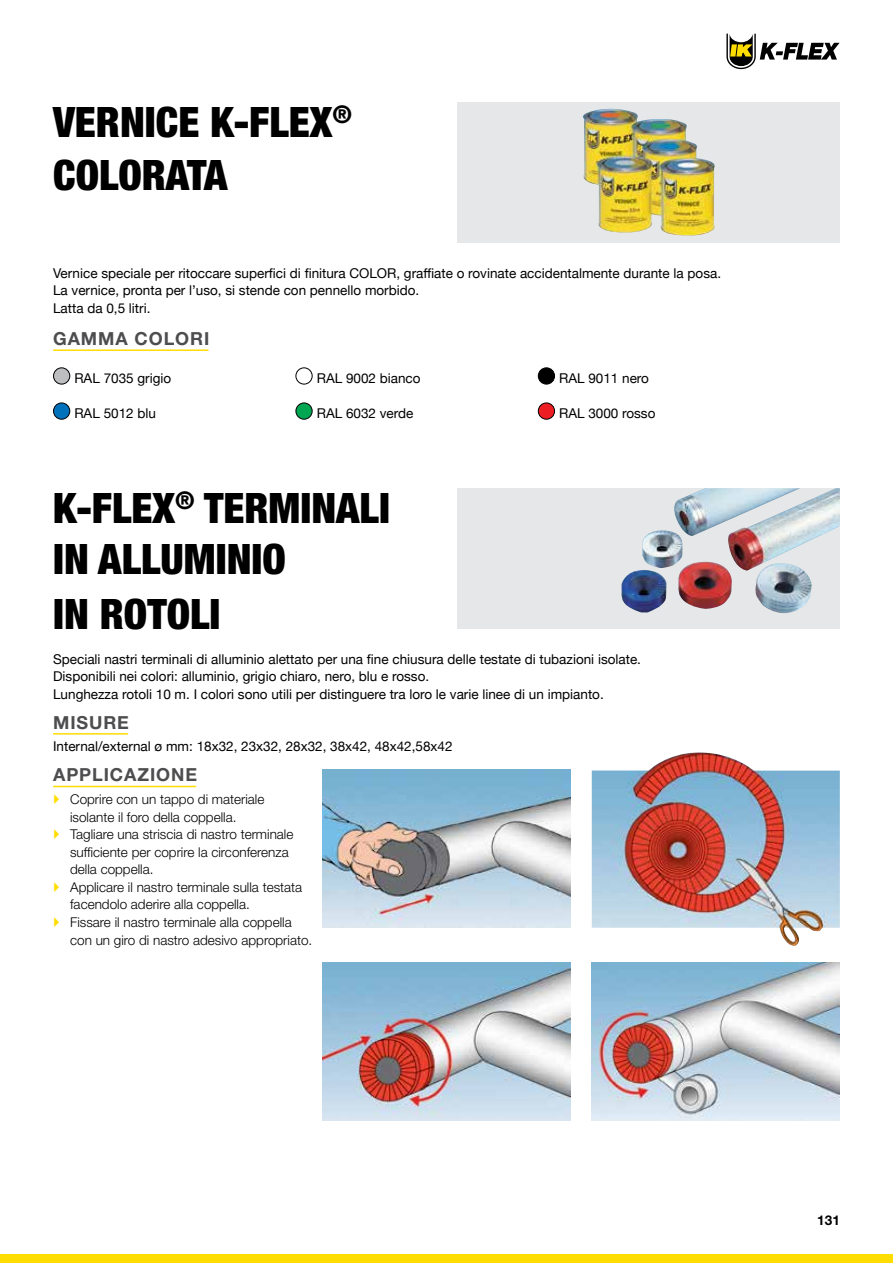
<style>
.page{position:relative;width:893px;height:1263px;background:#fff}
.page>*{position:absolute;margin:0;border:0;box-sizing:border-box;transform-origin:0 0}
.t1{font:900 condensed 42px/52.7px "Helvetica Neue LT Std";color:#000}
.t2{font:700 18px "Helvetica Neue LT Std";letter-spacing:.05em;color:#4d4d4f}
.t3{font:13.5px/17.5px "Helvetica Neue";color:#000}
.t4{font:300 13.5px/17.5px "Helvetica Neue LT Std";color:#000}
.t5{font:700 13.5px "Helvetica Neue LT Std";color:#000}
</style>
<div class="page">
<div style="left:0;top:1254px;width:893px;height:9px;background:#fd0"></div>
<div style="left:457px;top:102px;width:383px;height:140px;background:#e6e7e8"></div>
<img style="left:583px;top:109px;width:132px;height:127px">
<hr style="left:53px;top:733px;width:75px;height:1px;background:#fd0">
<hr style="left:53px;top:786px;width:143px;height:1px;background:#fd0">
<div style="left:457px;top:488px;width:383px;height:140px;background:#e6e7e8"></div>
<img style="left:621px;top:488px;width:219px;height:125px">
<hr style="left:53px;top:349px;width:155px;height:2px;background:#fd0">
<div style="left:54px;top:368px;width:16px;height:16px;background:#bcbec0;border-radius:50%"></div>
<div style="left:53px;top:367px;width:17px;height:17px;border:1px solid #000;border-radius:50%"></div>
<div style="left:296px;top:367px;width:17px;height:17px;border:1px solid #000;border-radius:50%"></div>
<div style="left:538px;top:368px;width:17px;height:16px;background:#000;border-radius:50%"></div>
<div style="left:538px;top:367px;width:17px;height:17px;border:1px solid #000;border-radius:50%"></div>
<div style="left:54px;top:403px;width:16px;height:16px;background:#0072bc;border-radius:50%"></div>
<div style="left:53px;top:403px;width:17px;height:17px;border:1px solid #000;border-radius:50%"></div>
<div style="left:296px;top:403px;width:16px;height:16px;background:#00a651;border-radius:50%"></div>
<div style="left:296px;top:403px;width:17px;height:17px;border:1px solid #000;border-radius:50%"></div>
<div style="left:538px;top:403px;width:17px;height:16px;background:#ed1d24;border-radius:50%"></div>
<div style="left:538px;top:403px;width:17px;height:17px;border:1px solid #000;border-radius:50%"></div>
<img style="left:322px;top:769px;width:248px;height:158px">
<img style="left:592px;top:752px;width:248px;height:194px">
<img style="left:322px;top:962px;width:248px;height:158px">
<img style="left:592px;top:962px;width:248px;height:158px">
<svg style="left:726px;top:34px;width:113px;height:35px"></svg>
<h1 class="t1" style="left:53px;top:95px;width:300px">VERNICE K-FLEX<sup>®<br></sup>COLORATA</h1>
<p class="t3" style="left:53px;top:265px;width:669px">Vernice speciale per ritoccare superfici di finitura COLOR, graffiate o rovinate accidentalmente durante la posa.<br>La vernice, pronta per l’uso, si stende con pennello morbido.<br>Latta da 0,5 litri.</p>
<h2 class="t2" style="left:53px;top:328px;width:158px">GAMMA COLORI</h2>
<p class="t3" style="left:74px;top:370px;width:98px">RAL 7035 grigio</p>
<p class="t3" style="left:317px;top:370px;width:105px">RAL 9002 bianco</p>
<p class="t3" style="left:559px;top:370px;width:91px">RAL 9011 nero</p>
<p class="t3" style="left:74px;top:405px;width:83px">RAL 5012 blu</p>
<p class="t3" style="left:317px;top:405px;width:98px">RAL 6032 verde</p>
<p class="t3" style="left:559px;top:405px;width:98px">RAL 3000 rosso</p>
<h1 class="t1" style="left:53px;top:482px;width:338px;line-height:50.4px">K-FLEX<sup>®</sup> TERMINALI<br>IN ALLUMINIO</h1>
<h1 class="t1" style="left:53px;top:587px;width:169px">IN ROTOLI</h1>
<p class="t3" style="left:53px;top:651px;width:589px">Speciali nastri terminali di alluminio alettato per una fine chiusura delle testate di tubazioni isolate.<br>Disponibili nei colori: alluminio, grigio chiaro, nero, blu e rosso.<br>Lunghezza rotoli 10 m. I colori sono utili per distinguere tra loro le varie linee di un impianto.</p>
<h2 class="t2" style="left:53px;top:711px;width:77px">MISURE</h2>
<p class="t3" style="left:53px;top:739px;width:401px">Internal/external ø mm: 18x32, 23x32, 28x32, 38x42, 48x42,58x42</p>
<h2 class="t2" style="left:53px;top:764px;width:145px">APPLICAZIONE</h2>
<p class="t4" style="left:70px;top:790px;width:244px">Coprire con un tappo di materiale<br>isolante il foro della coppella.<br>Tagliare una striscia di nastro terminale sufficiente per coprire la circonferenza della coppella.<br>Applicare il nastro terminale sulla testata facendolo aderire alla coppella.<br>Fissare il nastro terminale alla coppella con un giro di nastro adesivo appropriato.</p>
<p class="t5" style="left:817px;top:1212px;width:24px">131</p>
</div>
